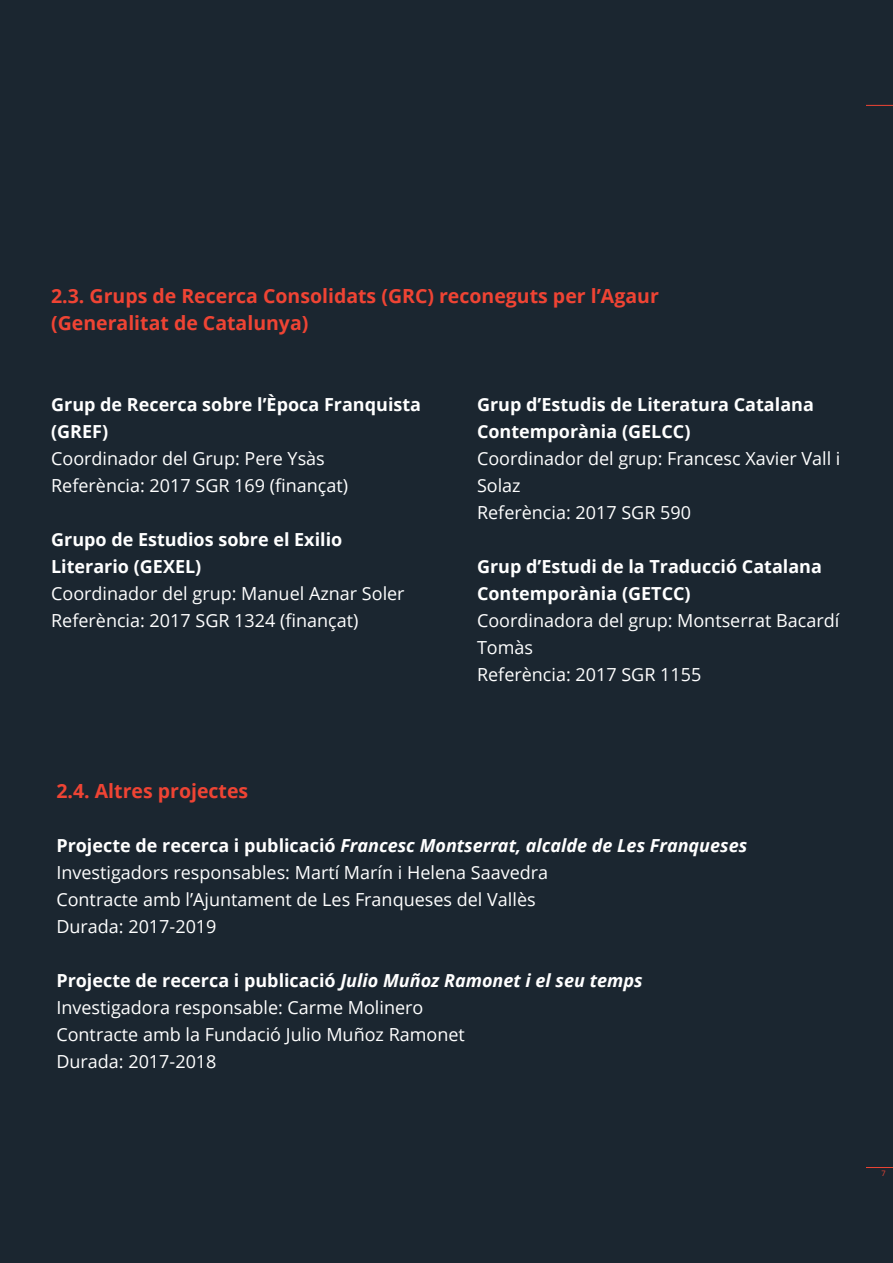
<style>
.page{position:relative;width:893px;height:1263px;background:#1b2630}
.page>*{position:absolute;margin:0;border:0;box-sizing:border-box;transform-origin:0 0}
.t1{font:700 19.5px/27px "Open Sans";color:#ef4434}
.t2{font:18px/27px "Open Sans";color:#fff}
.t3{font:700 18px/27px "Open Sans";color:#fff}
.t4{font:7.5px "Open Sans";color:#ef4434}
.s1{font-weight:700}
.s2{font-weight:700;font-style:italic}
</style>
<div class="page">
<svg style="left:866px;top:105px;width:27px;height:1px"></svg>
<svg style="left:866px;top:1167px;width:27px;height:1px"></svg>
<p class="t1" style="left:51px;top:282px;width:609px">2.3. Grups de Recerca Consolidats (GRC) reconeguts per l’Agaur (Generalitat de Catalunya)</p>
<p class="t3" style="left:51px;top:391px;width:371px">Grup de Recerca sobre l’Època Franquista (GREF)</p>
<p class="t2" style="left:51px;top:445px;width:299px">Coordinador del Grup: Pere Ysàs<br>Referència: 2017 SGR 169 (finançat)</p>
<p class="t3" style="left:51px;top:526px;width:293px">Grupo de Estudios sobre el Exilio<br>Literario (GEXEL)</p>
<p class="t2" style="left:51px;top:580px;width:355px">Coordinador del grup: Manuel Aznar Soler<br>Referència: 2017 SGR 1324 (finançat)</p>
<p class="t3" style="left:477px;top:391px;width:338px">Grup d’Estudis de Literatura Catalana<br>Contemporània (GELCC)</p>
<p class="t2" style="left:477px;top:445px;width:365px">Coordinador del grup: Francesc Xavier Vall i<br>Solaz<br>Referència: 2017 SGR 590</p>
<p class="t3" style="left:477px;top:553px;width:346px">Grup d’Estudi de la Traducció Catalana<br>Contemporània (GETCC)</p>
<p class="t2" style="left:477px;top:607px;width:364px">Coordinadora del grup: Montserrat Bacardí<br>Tomàs<br>Referència: 2017 SGR 1155</p>
<p class="t1" style="left:56px;top:777px;width:193px">2.4. Altres projectes</p>
<p class="t2" style="left:56px;top:832px;width:692px"><span class="s1">Projecte de recerca i publicació</span> <span class="s2">Francesc Montserrat, alcalde de Les Franqueses </span>Investigadors responsables: Martí Marín i Helena Saavedra<br>Contracte amb l’Ajuntament de Les Franqueses del Vallès<br>Durada: 2017-2019</p>
<p class="t2" style="left:56px;top:967px;width:588px"><span class="s1">Projecte de recerca i publicació</span> <span class="s2">Julio Muñoz Ramonet i el seu temps </span>Investigadora responsable: Carme Molinero<br>Contracte amb la Fundació Julio Muñoz Ramonet<br>Durada: 2017-2018</p>
<p class="t4" style="left:882px;top:1168px;width:6px">7</p>
</div>
